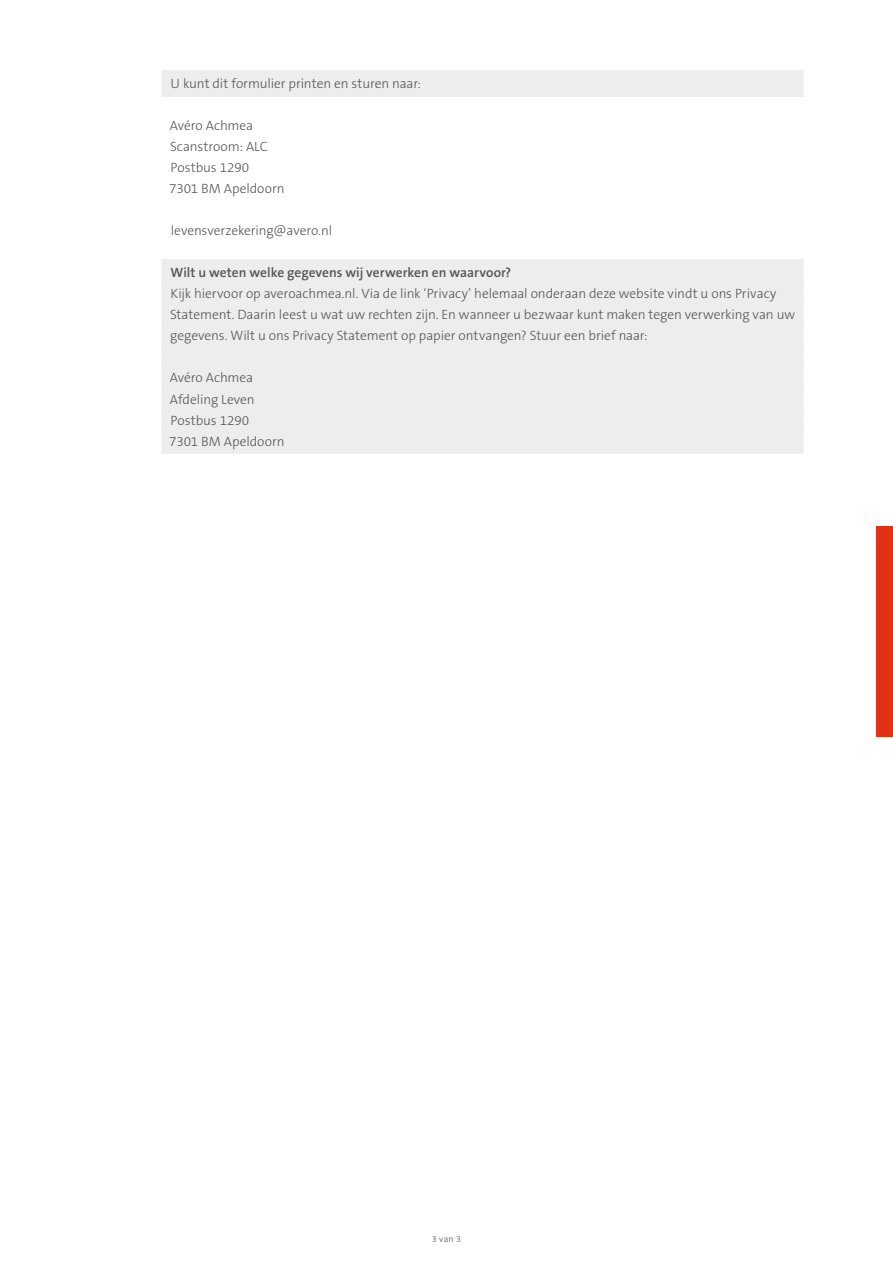
<style>
.page{position:relative;width:893px;height:1263px;background:#fff}
.page>*{position:absolute;margin:0;border:0;box-sizing:border-box;transform-origin:0 0}
.t1{font:300 13.5px/21px "The Sans B3";letter-spacing:-.005em;color:#555}
.t2{font:600 13.5px "The Sans B6";color:#555}
.t3{font:300 9px "The Sans B3";color:#555}
</style>
<div class="page">
<div style="left:876px;top:526px;width:17px;height:211px;background:#e13214"></div>
<div style="left:162px;top:70px;width:642px;height:27px;background:#ededed"></div>
<div style="left:162px;top:259px;width:642px;height:27px;background:#ededed"></div>
<div style="left:162px;top:280px;width:642px;height:27px;background:#ededed"></div>
<div style="left:162px;top:301px;width:642px;height:27px;background:#ededed"></div>
<div style="left:162px;top:322px;width:642px;height:27px;background:#ededed"></div>
<div style="left:162px;top:343px;width:642px;height:27px;background:#ededed"></div>
<div style="left:162px;top:364px;width:642px;height:27px;background:#ededed"></div>
<div style="left:162px;top:385px;width:642px;height:27px;background:#ededed"></div>
<div style="left:162px;top:406px;width:642px;height:27px;background:#ededed"></div>
<div style="left:162px;top:427px;width:642px;height:27px;background:#ededed"></div>
<p class="t1" style="left:171px;top:74px;width:252px">U kunt dit formulier printen en sturen naar:</p>
<p class="t1" style="left:169px;top:116px;width:117px">Avéro Achmea<br>Scanstroom: ALC<br>Postbus 1290<br>7301 BM Apeldoorn</p>
<p class="t1" style="left:171px;top:221px;width:163px">levensverzekering@avero.nl</p>
<p class="t2" style="left:170px;top:266px;width:342px">Wilt u weten welke gegevens wij verwerken en waarvoor?</p>
<p class="t1" style="left:170px;top:284px;width:627px">Kijk hiervoor op averoachmea.nl. Via de link ‘Privacy’ helemaal onderaan deze website vindt u ons Privacy<br>Statement. Daarin leest u wat uw rechten zijn. En wanneer u bezwaar kunt maken tegen verwerking van uw gegevens. Wilt u ons Privacy Statement op papier ontvangen? Stuur een brief naar:</p>
<p class="t1" style="left:169px;top:368px;width:117px">Avéro Achmea<br>Afdeling Leven<br>Postbus 1290<br>7301 BM Apeldoorn</p>
<p class="t3" style="left:432px;top:1234px;width:31px">3 van 3</p>
</div>
